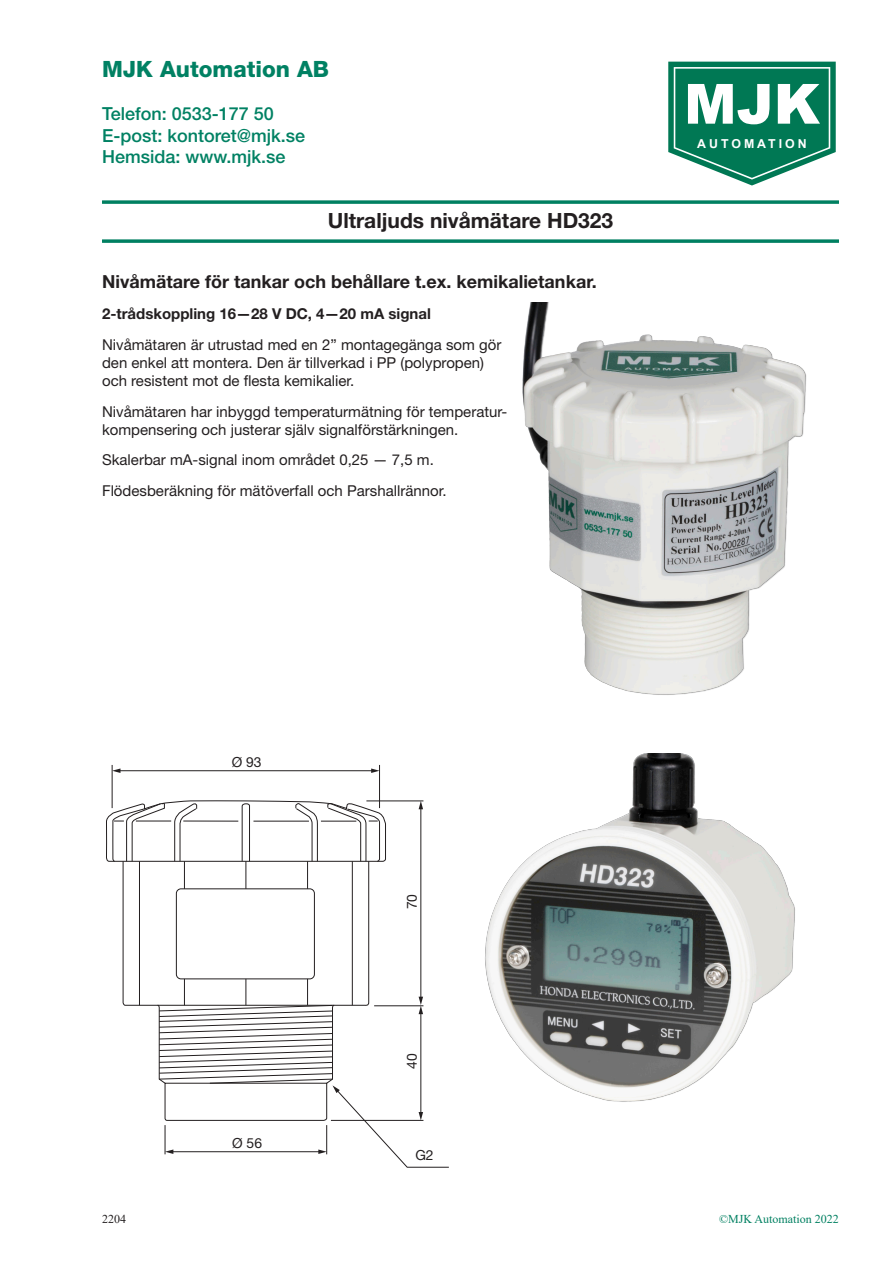
<style>
.page{position:relative;width:893px;height:1263px;background:#fff}
.page>*{position:absolute;margin:0;border:0;box-sizing:border-box;transform-origin:0 0}
.t1{font:900 55.5px "Arial";color:#fff}
.t2{font:800 22.5px "Helvetica Neue";color:#008163}
.t3{font:700 21px "Helvetica Neue";color:#231f20}
.t4{font:500 18px/21.6px "Helvetica Neue";color:#008163}
.t5{font:700 18px "Helvetica Neue";color:#231f20}
.t6{font:15px/18px "Helvetica Neue";color:#231f20}
.t7{font:700 15px "Helvetica Neue";color:#231f20}
.t8{font:13.95px "Helvetica Neue";color:#231f20}
.t9{font:700 12.3px "Arial";letter-spacing:.245em;color:#fff}
.t10{font:12px "Times New Roman";color:#008061}
.t11{font:12px "Times New Roman";color:#231f20}
</style>
<div class="page">
<svg style="left:668px;top:62px;width:168px;height:123px"></svg>
<hr style="left:102px;top:201px;width:737px;height:3px;background:#008061">
<hr style="left:102px;top:240px;width:737px;height:3px;background:#008061">
<hr style="left:112px;top:765px;width:1px;height:43px;background:#231f20">
<hr style="left:379px;top:765px;width:1px;height:43px;background:#231f20">
<hr style="left:119px;top:770px;width:254px;height:1px;background:#231f20">
<svg style="left:112px;top:768px;width:8px;height:5px"></svg>
<svg style="left:371px;top:768px;width:8px;height:5px"></svg>
<svg style="left:106px;top:800px;width:343px;height:367px"></svg>
<img style="left:485px;top:754px;width:310px;height:348px">
<img style="left:522px;top:303px;width:285px;height:392px">
<h2 class="t2" style="left:102px;top:55px;width:229px">MJK Automation AB</h2>
<p class="t4" style="left:102px;top:103px;width:205px">Telefon: 0533-177 50<br>E-post: kontoret@mjk.se<br>Hemsida: www.mjk.se</p>
<h3 class="t3" style="left:328px;top:208px;width:287px">Ultraljuds nivåmätare HD323</h3>
<p class="t5" style="left:102px;top:271px;width:496px">Nivåmätare för tankar och behållare t.ex. kemikalietankar.</p>
<p class="t7" style="left:102px;top:304px;width:330px">2-trådskoppling 16—28 V DC, 4—20 mA signal</p>
<p class="t6" style="left:102px;top:335px;width:401px">Nivåmätaren är utrustad med en 2” montagegänga som gör den enkel att montera. Den är tillverkad i PP (polypropen) och resistent mot de flesta kemikalier.</p>
<p class="t6" style="left:102px;top:402px;width:407px">Nivåmätaren har inbyggd temperaturmätning för temperatur&shy;kompensering och justerar själv signalförstärkningen.</p>
<p class="t6" style="left:102px;top:444px;width:346px;line-height:30.8px">Skalerbar mA-signal inom området 0,25 — 7,5 m.<br>Flödesberäkning för mätöverfall och Parshallrännor.</p>
<h1 class="t1" style="left:684px;top:64px;width:137px">MJK</h1>
<p class="t9" style="left:697px;top:135px;width:111px">AUTOMATION</p>
<p class="t8" style="left:232px;top:753px;width:31px">Ø 93</p>
<p class="t8" style="left:232px;top:1134px;width:31px">Ø 56</p>
<p class="t8" style="left:403px;top:909px;width:17px;rotate:-90deg">70</p>
<p class="t8" style="left:403px;top:1068px;width:17px;rotate:-90deg">40</p>
<p class="t8" style="left:415px;top:1147px;width:20px">G2</p>
<p class="t11" style="left:102px;top:1211px;width:25px">2204</p>
<p class="t10" style="left:719px;top:1211px;width:121px">©MJK Automation 2022</p>
</div>
